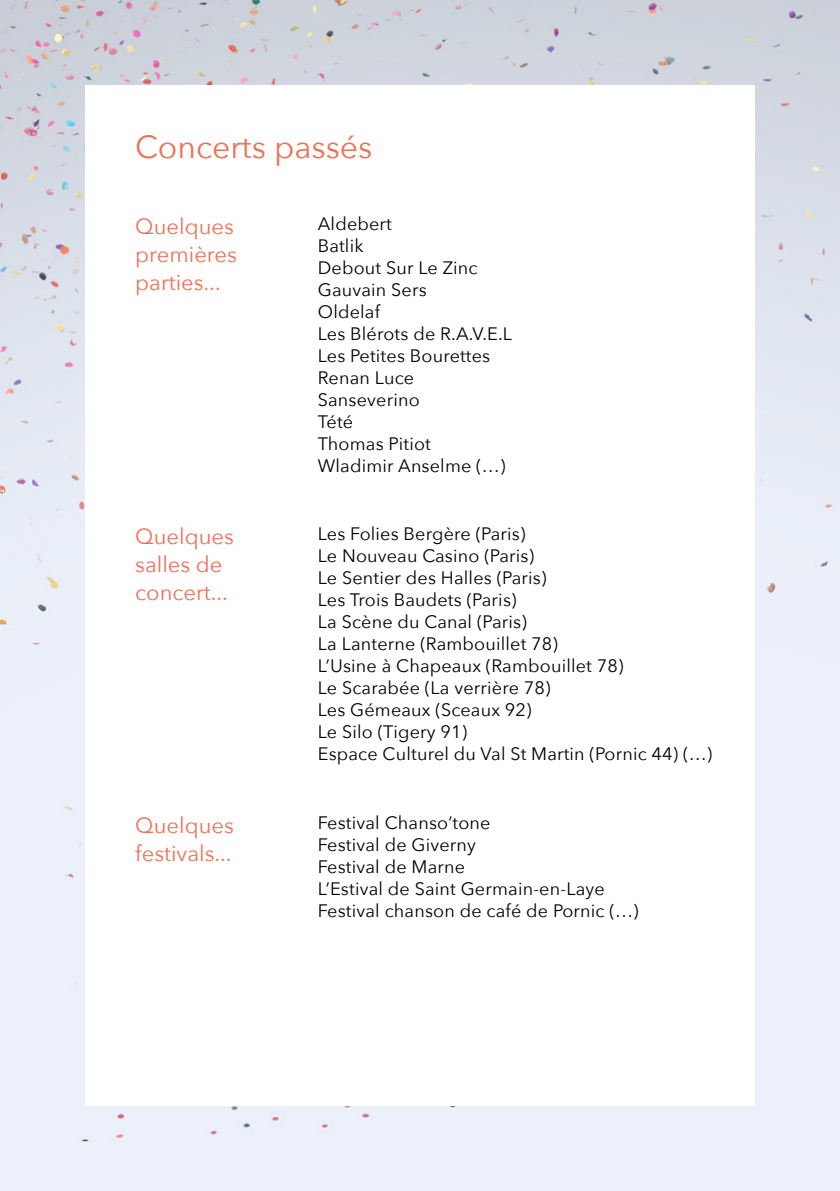
<style>
.page{position:relative;width:840px;height:1191px;background:#fff}
.page>*{position:absolute;margin:0;border:0;box-sizing:border-box;transform-origin:0 0}
.t1{font:32px "Avenir Next";color:#ee7156}
.t2{font:22px/28px "Avenir Next";color:#ee7156}
.t3{font:18px/22px "Avenir Next";letter-spacing:.01em;color:#000}
</style>
<div class="page">
<img style="left:0;top:0;width:839px;height:1191px">
<div style="left:85px;top:85px;width:669px;height:1021px;background:#fff"></div>
<h1 class="t1" style="left:135px;top:120px;width:238px">Concerts passés</h1>
<p class="t2" style="left:135px;top:211px;width:103px">Quelques premières parties...</p>
<p class="t3" style="left:317px;top:212px;width:196px">Aldebert<br>Batlik<br>Debout Sur Le Zinc<br>Gauvain Sers<br>Oldelaf<br>Les Blérots de R.A.V.E.L<br>Les Petites Bourettes<br>Renan Luce<br>Sanseverino<br>Tété<br>Thomas Pitiot<br>Wladimir Anselme (…)</p>
<p class="t2" style="left:135px;top:521px;width:100px">Quelques salles de concert...</p>
<p class="t3" style="left:317px;top:521px;width:396px">Les Folies Bergère (Paris)<br>Le Nouveau Casino (Paris)<br>Le Sentier des Halles (Paris)<br>Les Trois Baudets (Paris)<br>La Scène du Canal (Paris)<br>La Lanterne (Rambouillet 78)<br>L’Usine à Chapeaux (Rambouillet 78)<br>Le Scarabée (La verrière 78)<br>Les Gémeaux (Sceaux 92)<br>Le Silo (Tigery 91)<br>Espace Culturel du Val St Martin (Pornic 44) (…)</p>
<p class="t2" style="left:135px;top:810px;width:100px">Quelques festivals...</p>
<p class="t3" style="left:317px;top:811px;width:322px">Festival Chanso’tone<br>Festival de Giverny<br>Festival de Marne<br>L’Estival de Saint Germain-en-Laye<br>Festival chanson de café de Pornic (…)</p>
</div>
